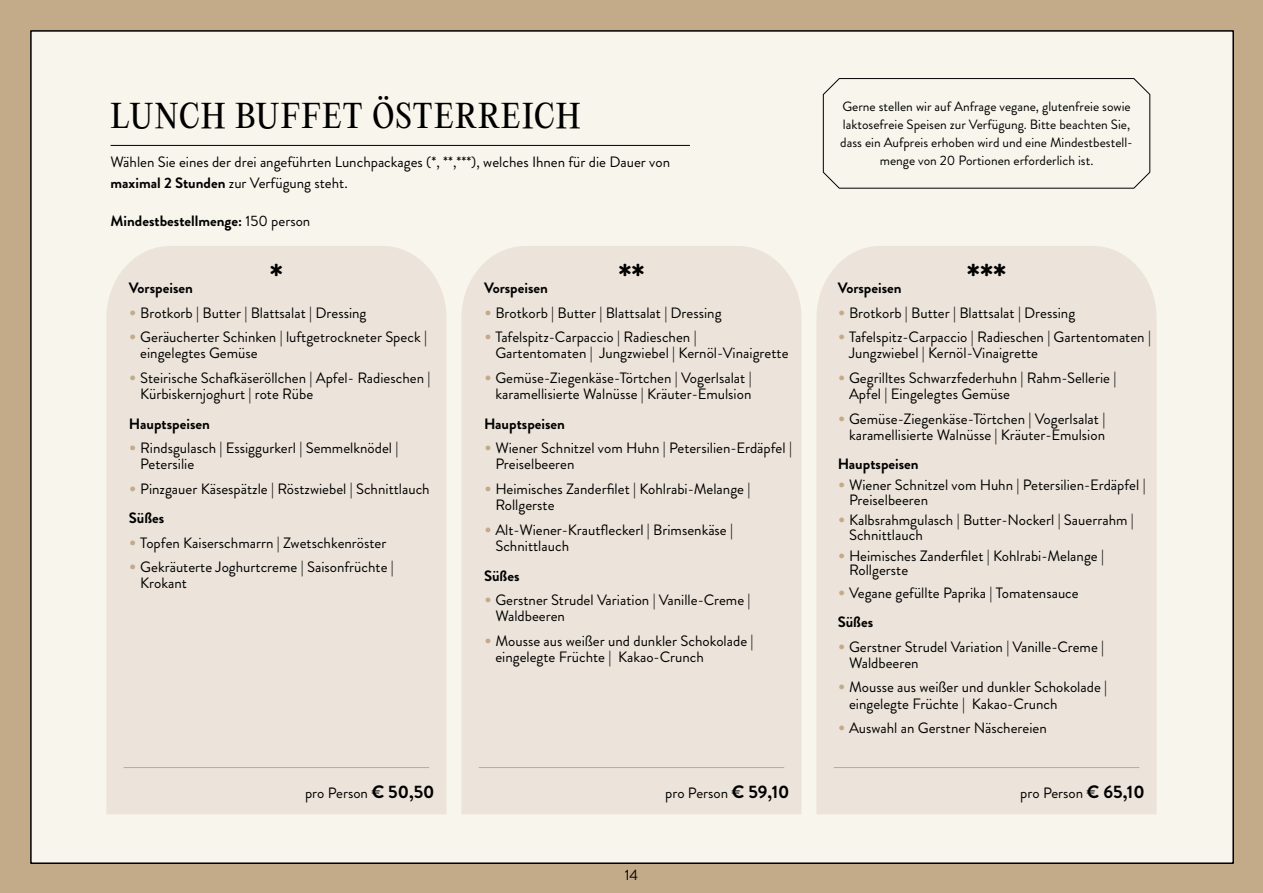
<style>
.page{position:relative;width:1263px;height:893px;background:#c3aa89}
.page>*{position:absolute;margin:0;border:0;box-sizing:border-box;transform-origin:0 0}
.t1{font:700 37.5px "Brandon Grotesque";color:#000}
.t2{font:31.65px "PP Editorial New";letter-spacing:.045em;color:#000}
.t3{font:15px/16.5px "Brandon Grotesque";color:#000}
.t4{font:700 15px "Brandon Grotesque";color:#000}
.t5{font:13.5px/18px "Brandon Grotesque";color:#000;text-align:center}
.s1{font-weight:700}
.s2{font-weight:400}
.s3{font-size:22.5px;color:#c3aa89}
.s4{font-weight:700;font-size:18px}
</style>
<div class="page">
<div style="left:31px;top:31px;width:1202px;height:832px;background:#f7f5ec"></div>
<hr style="left:111px;top:145px;width:579px;height:1px;background:#000">
<div style="left:106px;top:246px;width:340px;height:568px;background:#ece4da"></div>
<hr style="left:124px;top:767px;width:305px;height:1px;background:#c3aa89">
<div style="left:461px;top:246px;width:340px;height:568px;background:#ece4da"></div>
<hr style="left:479px;top:767px;width:305px;height:1px;background:#c3aa89">
<div style="left:817px;top:246px;width:340px;height:568px;background:#ece4da"></div>
<hr style="left:834px;top:767px;width:305px;height:1px;background:#c3aa89">
<svg style="left:822px;top:78px;width:329px;height:111px"></svg>
<h2 class="t2" style="left:111px;top:94px;width:471px">LUNCH BUFFET ÖSTERREICH</h2>
<p class="t3" style="left:111px;top:152px;width:561px;line-height:21px">Wählen Sie eines der drei angeführten Lunchpackages (*, **,***), welches Ihnen für die Dauer von <span class="s1">maximal 2 Stunden</span> zur Verfügung steht.</p>
<p class="t4" style="left:111px;top:211px;width:201px">Mindestbestellmenge: <span class="s2">150 person</span></p>
<p class="t5" style="left:840px;top:97px;width:294px">Gerne stellen wir auf Anfrage vegane, glutenfreie sowie laktosefreie Speisen zur Verfügung. Bitte beachten Sie, dass ein Aufpreis erhoben wird und eine Mindestbestell&shy;menge von 20 Portionen erforderlich ist.</p>
<h1 class="t1" style="left:270px;top:251px;width:15px">*</h1>
<p class="t3" style="left:129px;top:304px;width:239px"><span class="s3">•</span> Brotkorb | Butter | Blattsalat | Dressing</p>
<p class="t3" style="left:140px;top:329px;width:288px;text-indent:-11px"><span class="s3">•</span> Geräucherter Schinken | luftgetrockneter Speck | eingelegtes Gemüse</p>
<p class="t3" style="left:140px;top:370px;width:292px;text-indent:-11px"><span class="s3">•</span> Steirische Schafkäseröllchen | Apfel- Radieschen |<br>Kürbiskernjoghurt | rote Rübe</p>
<p class="t4" style="left:129px;top:413px;width:82px">Hauptspeisen</p>
<p class="t3" style="left:140px;top:440px;width:260px;text-indent:-11px"><span class="s3">•</span> Rindsgulasch | Essiggurkerl | Semmelknödel |<br>Petersilie</p>
<p class="t3" style="left:129px;top:474px;width:302px;line-height:29.2px"><span class="s3">•</span> Pinzgauer Käsespätzle | Röstzwiebel | Schnittlauch<br><span class="s1">Süßes</span></p>
<p class="t3" style="left:129px;top:534px;width:259px"><span class="s3">•</span> Topfen Kaiserschmarrn | Zwetschkenröster</p>
<p class="t3" style="left:140px;top:559px;width:255px;text-indent:-11px"><span class="s3">•</span> Gekräuterte Joghurtcreme | Saisonfrüchte |<br>Krokant</p>
<p class="t4" style="left:129px;top:278px;width:65px">Vorspeisen</p>
<h1 class="t1" style="left:618px;top:251px;width:28px">**</h1>
<p class="t3" style="left:484px;top:304px;width:239px"><span class="s3">•</span> Brotkorb | Butter | Blattsalat | Dressing</p>
<p class="t3" style="left:495px;top:329px;width:295px;text-indent:-11px"><span class="s3">•</span> Tafelspitz-Carpaccio | Radieschen |<br>Gartentomaten | Jungzwiebel | Kernöl-Vinaigrette</p>
<p class="t3" style="left:484px;top:370px;width:269px;text-align:right"><span class="s3">•</span> Gemüse-Ziegenkäse-Törtchen | Vogerlsalat | karamellisierte Walnüsse | Kräuter-Emulsion</p>
<p class="t4" style="left:484px;top:413px;width:82px">Hauptspeisen</p>
<p class="t3" style="left:495px;top:440px;width:298px;text-indent:-11px"><span class="s3">•</span> Wiener Schnitzel vom Huhn | Petersilien-Erdäpfel |<br>Preiselbeeren</p>
<p class="t3" style="left:495px;top:481px;width:257px;text-indent:-11px"><span class="s3">•</span> Heimisches Zanderfilet | Kohlrabi-Melange |<br>Rollgerste</p>
<p class="t3" style="left:495px;top:522px;width:239px;text-indent:-11px"><span class="s3">•</span> Alt-Wiener-Krautfleckerl | Brimsenkäse |<br>Schnittlauch</p>
<p class="t4" style="left:484px;top:565px;width:37px">Süßes</p>
<p class="t3" style="left:495px;top:592px;width:257px;text-indent:-11px"><span class="s3">•</span> Gerstner Strudel Variation | Vanille-Creme |<br>Waldbeeren</p>
<p class="t3" style="left:495px;top:633px;width:260px;text-indent:-11px"><span class="s3">•</span> Mousse aus weißer und dunkler Schokolade | eingelegte Früchte | Kakao-Crunch</p>
<p class="t4" style="left:484px;top:278px;width:65px">Vorspeisen</p>
<h1 class="t1" style="left:967px;top:251px;width:41px">***</h1>
<p class="t3" style="left:838px;top:304px;width:239px"><span class="s3">•</span> Brotkorb | Butter | Blattsalat | Dressing</p>
<p class="t3" style="left:849px;top:329px;width:303px;text-indent:-11px"><span class="s3">•</span> Tafelspitz-Carpaccio | Radieschen | Gartentomaten |<br>Jungzwiebel | Kernöl-Vinaigrette</p>
<p class="t3" style="left:849px;top:370px;width:269px;text-indent:-11px"><span class="s3">•</span> Gegrilltes Schwarzfederhuhn | Rahm-Sellerie |<br>Apfel | Eingelegtes Gemüse</p>
<p class="t3" style="left:838px;top:411px;width:269px;text-align:right"><span class="s3">•</span> Gemüse-Ziegenkäse-Törtchen | Vogerlsalat | karamellisierte Walnüsse | Kräuter-Emulsion</p>
<p class="t4" style="left:838px;top:454px;width:82px">Hauptspeisen</p>
<p class="t3" style="left:849px;top:478px;width:298px;line-height:14.4px;text-indent:-11px"><span class="s3">•</span> Wiener Schnitzel vom Huhn | Petersilien-Erdäpfel |<br>Preiselbeeren</p>
<p class="t3" style="left:849px;top:513px;width:286px;line-height:14.4px;text-indent:-11px"><span class="s3">•</span> Kalbsrahmgulasch | Butter-Nockerl | Sauerrahm |<br>Schnittlauch</p>
<p class="t3" style="left:849px;top:548px;width:257px;line-height:14.4px;text-indent:-11px"><span class="s3">•</span> Heimisches Zanderfilet | Kohlrabi-Melange |<br>Rollgerste</p>
<p class="t3" style="left:838px;top:578px;width:242px;line-height:29.2px"><span class="s3">•</span> Vegane gefüllte Paprika | Tomatensauce<br><span class="s1">Süßes</span></p>
<p class="t3" style="left:849px;top:638px;width:257px;text-indent:-11px"><span class="s3">•</span> Gerstner Strudel Variation | Vanille-Creme |<br>Waldbeeren</p>
<p class="t3" style="left:849px;top:679px;width:260px;text-indent:-11px"><span class="s3">•</span> Mousse aus weißer und dunkler Schokolade | eingelegte Früchte | Kakao-Crunch</p>
<p class="t3" style="left:838px;top:720px;width:211px"><span class="s3">•</span> Auswahl an Gerstner Näschereien</p>
<p class="t4" style="left:838px;top:278px;width:65px">Vorspeisen</p>
<p class="t3" style="left:305px;top:785px;width:131px">pro Person <span class="s4">€ 50,50</span></p>
<p class="t3" style="left:665px;top:785px;width:126px">pro Person <span class="s4">€ 59,10</span></p>
<p class="t3" style="left:1020px;top:785px;width:126px">pro Person <span class="s4">€ 65,10</span></p>
<p class="t3" style="left:625px;top:866px;width:15px">14</p>
</div>
